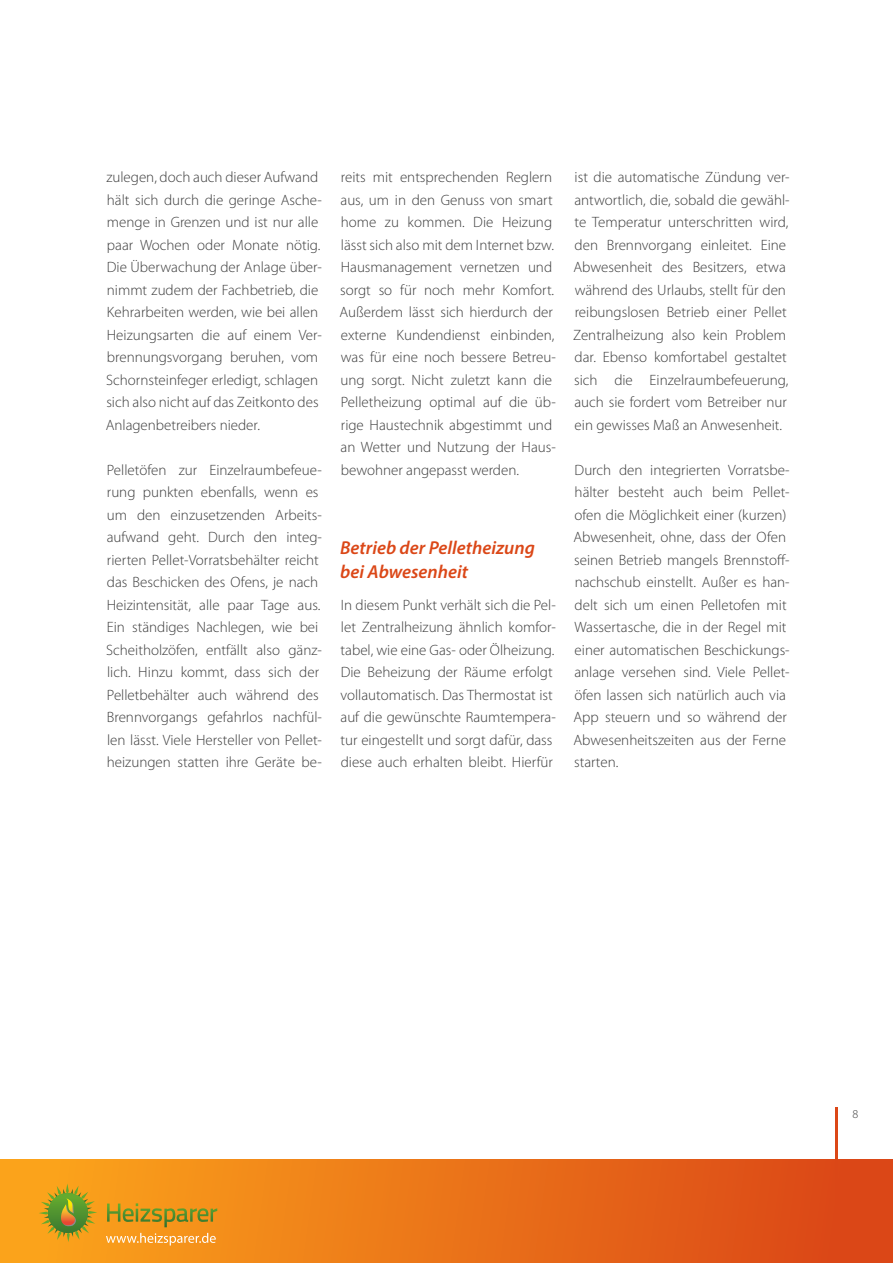
<style>
.page{position:relative;width:893px;height:1263px;background:#fff}
.page>*{position:absolute;margin:0;border:0;box-sizing:border-box;transform-origin:0 0}
.t1{font:italic 600 18.75px/24px "Myriad Pro";color:#db4717}
.t2{font:300 15px/22.5px "Myriad Pro";color:#3c3c3c}
.t3{font:300 12px "Myriad Pro";color:#3c3c3c}
</style>
<div class="page">
<div style="left:0;top:1159px;width:893px;height:104px;background:linear-gradient(to right,#fda81b,#d94217)"></div>
<hr style="left:836px;top:1108px;width:2px;height:155px;background:#db4717">
<svg style="left:39px;top:1183px;width:58px;height:59px;background:#b89b24"></svg>
<svg style="left:107px;top:1203px;width:110px;height:24px;background:#c8931f"></svg>
<svg style="left:106px;top:1233px;width:110px;height:12px"></svg>
<p class="t2" style="left:106px;top:166px;width:218px">zulegen, doch auch dieser Aufwand hält sich durch die geringe Asche&shy;menge in Grenzen und ist nur alle paar Wochen oder Monate nötig.<br>Die Überwachung der Anlage über&shy;nimmt zudem der Fachbetrieb, die Kehrarbeiten werden, wie bei allen Heizungsarten die auf einem Ver&shy;brennungsvorgang beruhen, vom Schornsteinfeger erledigt, schlagen sich also nicht auf das Zeitkonto des Anlagenbetreibers nieder.</p>
<p class="t2" style="left:106px;top:458px;width:217px">Pelletöfen zur Einzelraumbefeue&shy;rung punkten ebenfalls, wenn es um den einzusetzenden Arbeits&shy;aufwand geht. Durch den integ&shy;rierten Pellet-Vorratsbehälter reicht das Beschicken des Ofens, je nach Heizintensität, alle paar Tage aus.<br>Ein ständiges Nachlegen, wie bei Scheitholzöfen, entfällt also gänz&shy;lich. Hinzu kommt, dass sich der Pelletbehälter auch während des Brennvorgangs gefahrlos nachfül&shy;len lässt. Viele Hersteller von Pellet&shy;heizungen statten ihre Geräte be-</p>
<p class="t2" style="left:340px;top:166px;width:218px">reits mit entsprechenden Reglern aus, um in den Genuss von smart home zu kommen. Die Heizung lässt sich also mit dem Internet bzw.<br>Hausmanagement vernetzen und sorgt so für noch mehr Komfort.<br>Außerdem lässt sich hierdurch der externe Kundendienst einbinden, was für eine noch bessere Betreu&shy;ung sorgt. Nicht zuletzt kann die<br>Pelletheizung optimal auf die üb&shy;rige Haustechnik abgestimmt und an Wetter und Nutzung der Haus&shy;bewohner angepasst werden.</p>
<p class="t1" style="left:340px;top:535px;width:196px">Betrieb der Pelletheizung bei Abwesenheit</p>
<p class="t2" style="left:340px;top:593px;width:217px">In diesem Punkt verhält sich die Pel&shy;let Zentralheizung ähnlich komfor&shy;tabel, wie eine Gas- oder Ölheizung.<br>Die Beheizung der Räume erfolgt vollautomatisch. Das Thermostat ist auf die gewünschte Raumtempera&shy;tur eingestellt und sorgt dafür, dass diese auch erhalten bleibt. Hierfür</p>
<p class="t2" style="left:573px;top:166px;width:218px">ist die automatische Zündung ver&shy;antwortlich, die, sobald die gewähl&shy;te Temperatur unterschritten wird, den Brennvorgang einleitet. Eine Abwesenheit des Besitzers, etwa während des Urlaubs, stellt für den reibungslosen Betrieb einer Pellet Zentralheizung also kein Problem dar. Ebenso komfortabel gestaltet sich die Einzelraumbefeuerung, auch sie fordert vom Betreiber nur ein gewisses Maß an Anwesenheit.</p>
<p class="t2" style="left:573px;top:458px;width:218px">Durch den integrierten Vorratsbe&shy;hälter besteht auch beim Pellet&shy;ofen die Möglichkeit einer (kurzen)<br>Abwesenheit, ohne, dass der Ofen seinen Betrieb mangels Brennstoff&shy;nachschub einstellt. Außer es han&shy;delt sich um einen Pelletofen mit<br>Wassertasche, die in der Regel mit einer automatischen Beschickungs&shy;anlage versehen sind. Viele Pellet&shy;öfen lassen sich natürlich auch via<br>App steuern und so während der<br>Abwesenheitszeiten aus der Ferne starten.</p>
<p class="t3" style="left:852px;top:1106px;width:7px">8</p>
</div>
